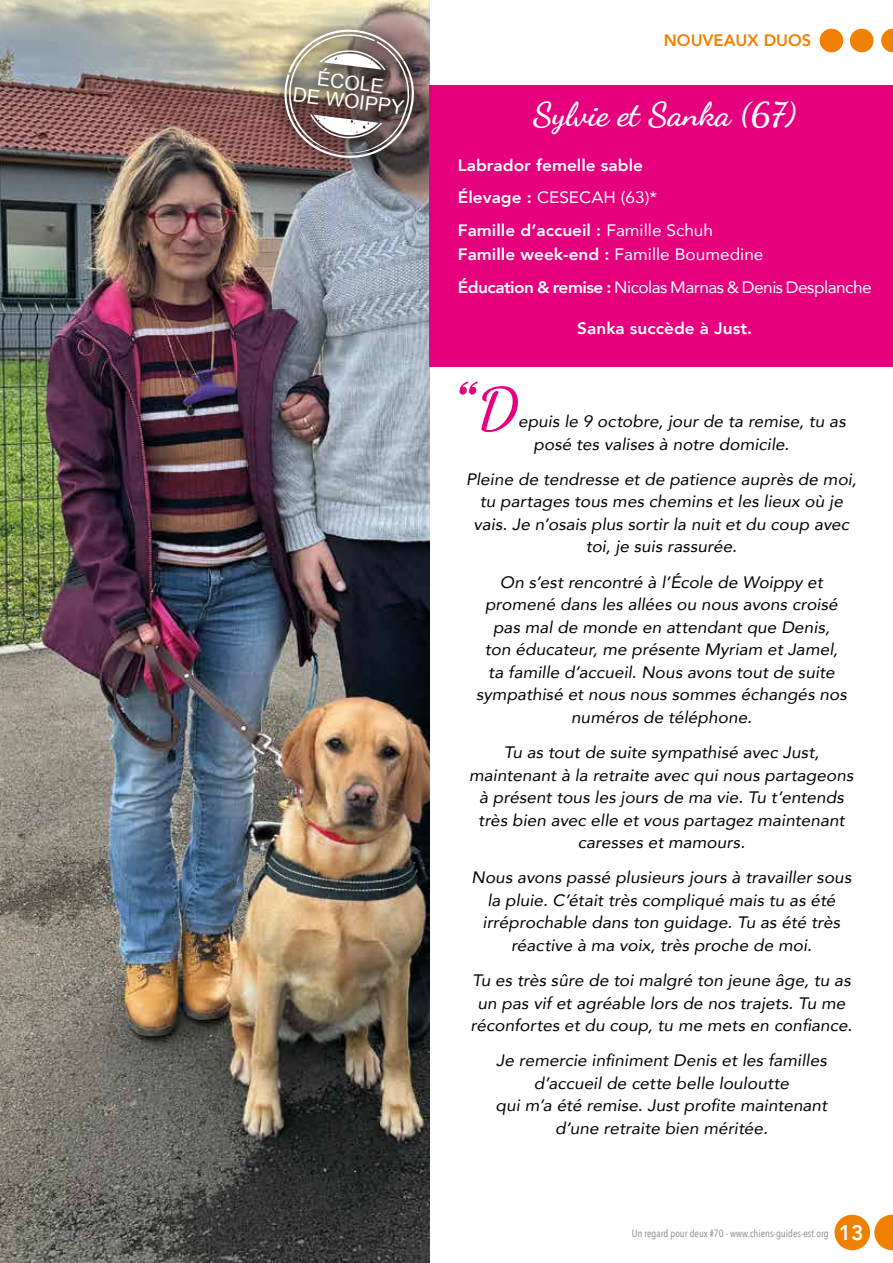
<style>
.page{position:relative;width:893px;height:1263px;background:#fff}
.page>*{position:absolute;margin:0;border:0;box-sizing:border-box;transform-origin:0 0}
.t1{font:120px "Boulevard";color:#e6007d;scale:1.04 1}
.t2{font:700 57px "Dancing Script";color:#e6007d;scale:1.04 1}
.t3{font:700 33px "Dancing Script";color:#fff;scale:1.04 1}
.t4{font:800 21px "Avenir";color:#fff}
.t5{font:19.8px/18.6px "Arial";color:#fff;text-align:center}
.t6{font:italic 16.5px/22.5px "Avenir";color:#000;text-align:center;scale:1.04 1}
.t7{font:800 16.5px/32.5px "Avenir";color:#fff;scale:1.04 1}
.t8{font:16.5px/32.5px "Avenir";letter-spacing:-.03em;color:#fff;scale:1.04 1}
.t9{font:800 16.5px "Avenir";color:#f08100}
.t10{font:10.5px "Avenir Next Condensed";color:#878787}
.s1{font-weight:400}
.s2{font-weight:800}
</style>
<div class="page">
<svg style="left:874px;top:1215px;width:19px;height:35px"></svg>
<div style="left:834px;top:1215px;width:36px;height:35px;background:#f08100;border-radius:50%"></div>
<svg style="left:881px;top:29px;width:12px;height:23px"></svg>
<div style="left:850px;top:29px;width:23px;height:23px;background:#f08100;border-radius:50%"></div>
<div style="left:820px;top:29px;width:23px;height:23px;background:#f08100;border-radius:50%"></div>
<img style="left:0;top:0;width:429px;height:1263px">
<div style="left:429px;top:86px;width:464px;height:281px;background:#e6007d"></div>
<div style="left:266px;top:11px;width:166px;height:165px;background:#000;opacity:.75"></div>
<img style="left:281px;top:27px;width:134px;height:135px">
<p class="t5" style="left:296px;top:67px;width:113px;rotate:7deg">ÉCOLE<br>DE WOIPPY</p>
<p class="t9" style="left:664px;top:27px;width:149px">NOUVEAUX DUOS</p>
<h3 class="t3" style="left:533px;top:94px;width:255px">Sylvie et Sanka (67)</h3>
<p class="t7" style="left:458px;top:149px;width:247px">Labrador femelle sable<br>Élevage : <span class="s1">CESECAH (63)*<br></span>Famille d’accueil : <span class="s1">Famille Schuh</span></p>
<p class="t8" style="left:458px;top:237px;width:399px"><span class="s2">Famille week-end :</span> Famille Boumedine<br><span class="s2">Éducation &amp; remise :</span> Nicolas Marnas &amp; Denis Desplanche</p>
<p class="t7" style="left:577px;top:312px;width:170px">Sanka succède à Just.</p>
<h1 class="t1" style="left:452px;top:323px;width:24px">"</h1>
<h2 class="t2" style="left:477px;top:373px;width:41px">D</h2>
<p class="t6" style="left:533px;top:410px;width:302px;text-align:left;text-indent:-15px">epuis le 9 octobre, jour de ta remise, tu as posé tes valises à notre domicile.</p>
<p class="t6" style="left:466px;top:468px;width:377px">Pleine de tendresse et de patience auprès de moi, tu partages tous mes chemins et les lieux où je vais. Je n’osais plus sortir la nuit et du coup avec toi, je suis rassurée.</p>
<p class="t6" style="left:476px;top:571px;width:358px">On s’est rencontré à l’École de Woippy et promené dans les allées ou nous avons croisé pas mal de monde en attendant que Denis,<br>ton éducateur, me présente Myriam et Jamel, ta famille d’accueil. Nous avons tout de suite sympathisé et nous nous sommes échangés nos numéros de téléphone.</p>
<p class="t6" style="left:469px;top:741px;width:371px">Tu as tout de suite sympathisé avec Just, maintenant à la retraite avec qui nous partageons à présent tous les jours de ma vie. Tu t’entends très bien avec elle et vous partagez maintenant caresses et mamours.</p>
<p class="t6" style="left:471px;top:866px;width:367px">Nous avons passé plusieurs jours à travailler sous la pluie. C’était très compliqué mais tu as été irréprochable dans ton guidage. Tu as été très réactive à ma voix, très proche de moi.</p>
<p class="t6" style="left:471px;top:969px;width:369px">Tu es très sûre de toi malgré ton jeune âge, tu as un pas vif et agréable lors de nos trajets. Tu me réconfortes et du coup, tu me mets en confiance.</p>
<p class="t6" style="left:496px;top:1049px;width:320px">Je remercie infiniment Denis et les familles d’accueil de cette belle louloutte<br>qui m’a été remise. Just profite maintenant d’une retraite bien méritée.</p>
<p class="t10" style="left:632px;top:1224px;width:198px">Un regard pour deux #70 - www.chiens-guides-est.org</p>
<p class="t4" style="left:839px;top:1216px;width:26px">13</p>
</div>
